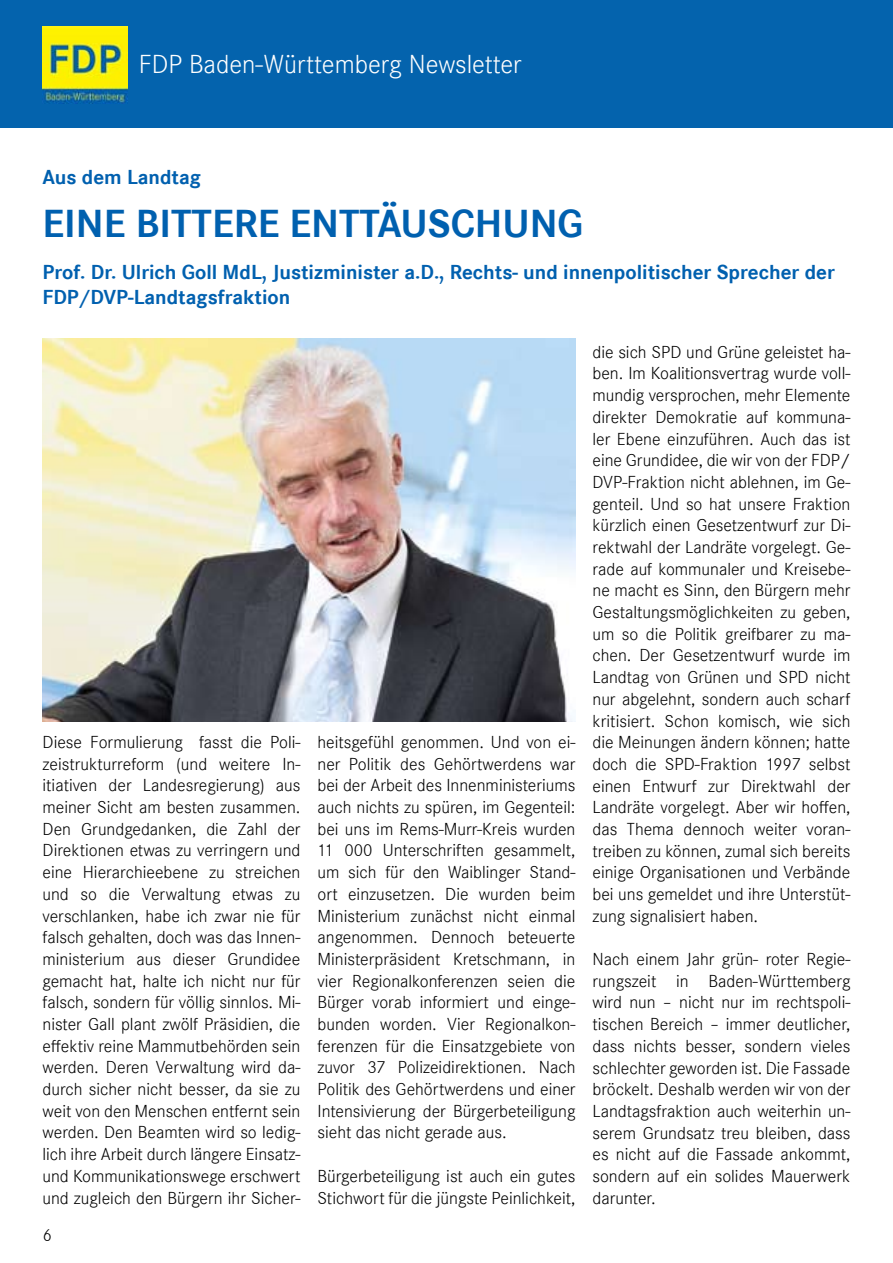
<style>
.page{position:relative;width:893px;height:1263px;background:#fff}
.page>*{position:absolute;margin:0;border:0;box-sizing:border-box;transform-origin:0 0}
.t1{font:700 40.5px "Corporate S";color:#0060af}
.t2{font:27px "Corporate S Ligh";color:#fff}
.t3{font:700 21px/25.2px "Corporate S";color:#0060af}
.t4{font:18px/21.8px "Corporate S Ligh";color:#000;text-align:justify}
</style>
<div class="page">
<div style="left:0;top:0;width:893px;height:128px;background:#0463ad"></div>
<img style="left:43px;top:27px;width:85px;height:77px">
<img style="left:43px;top:339px;width:532px;height:383px">
<h2 class="t2" style="left:139px;top:48px;width:384px">FDP Baden-Württemberg Newsletter</h2>
<p class="t3" style="left:43px;top:165px;width:160px">Aus dem Landtag</p>
<h1 class="t1" style="left:43px;top:200px;width:538px">Ei ne bittere Enttäuschu ng</h1>
<p class="t3" style="left:43px;top:260px;width:794px">Prof. Dr. Ulrich Goll MdL, Justizminister a.D., Rechts- und innenpolitischer Sprecher der<br>FDP/DVP-Landtagsfraktion</p>
<p class="t4" style="left:43px;top:731px;width:259px">Diese Formulierung fasst die Poli&shy;zeistrukturreform (und weitere In&shy;itiativen der Landesregierung) aus meiner Sicht am besten zusammen.<br>Den Grundgedanken, die Zahl der Direktionen etwas zu verringern und eine Hierarchieebene zu streichen und so die Verwaltung etwas zu verschlanken, habe ich zwar nie für falsch gehalten, doch was das Innen&shy;ministerium aus dieser Grundidee gemacht hat, halte ich nicht nur für falsch, sondern für völlig sinnlos. Mi&shy;nister Gall plant zwölf Präsidien, die effektiv reine Mammutbehörden sein werden. Deren Verwaltung wird da&shy;durch sicher nicht besser, da sie zu weit von den Menschen entfernt sein werden. Den Beamten wird so ledig&shy;lich ihre Arbeit durch längere Einsatz&shy;und Kommunikationswege erschwert und zugleich den Bürgern ihr Sicher-</p>
<p class="t4" style="left:43px;top:1224px;width:11px">6</p>
<p class="t4" style="left:317px;top:731px;width:259px">heitsgefühl genommen. Und von ei&shy;ner Politik des Gehörtwerdens war bei der Arbeit des Innenministeriums auch nichts zu spüren, im Gegenteil: bei uns im Rems-Murr-Kreis wurden 11 000 Unterschriften gesammelt, um sich für den Waiblinger Stand&shy;ort einzusetzen. Die wurden beim Ministerium zunächst nicht einmal angenommen. Dennoch beteuerte Ministerpräsident Kretschmann, in vier Regionalkonferenzen seien die Bürger vorab informiert und einge&shy;bunden worden. Vier Regionalkon&shy;ferenzen für die Einsatzgebiete von zuvor 37 Polizeidirektionen. Nach Politik des Gehörtwerdens und einer Intensivierung der Bürgerbeteiligung sieht das nicht gerade aus.</p>
<p class="t4" style="left:317px;top:1165px;width:259px">Bürgerbeteiligung ist auch ein gutes<br>Stichwort für die jüngste Peinlichkeit,</p>
<p class="t4" style="left:592px;top:341px;width:259px">die sich SPD und Grüne geleistet ha&shy;ben. Im Koalitionsvertrag wurde voll&shy;mundig versprochen, mehr Elemente direkter Demokratie auf kommuna&shy;ler Ebene einzuführen. Auch das ist eine Grundidee, die wir von der FDP/ DVP-Fraktion nicht ablehnen, im Ge&shy;genteil. Und so hat unsere Fraktion kürzlich einen Gesetzentwurf zur Di&shy;rektwahl der Landräte vorgelegt. Ge&shy;rade auf kommunaler und Kreisebe&shy;ne macht es Sinn, den Bürgern mehr Gestaltungsmöglichkeiten zu geben, um so die Politik greifbarer zu ma&shy;chen. Der Gesetzentwurf wurde im Landtag von Grünen und SPD nicht nur abgelehnt, sondern auch scharf kritisiert. Schon komisch, wie sich die Meinungen ändern können; hatte doch die SPD-Fraktion 1997 selbst einen Entwurf zur Direktwahl der Landräte vorgelegt. Aber wir hoffen, das Thema dennoch weiter voran&shy;treiben zu können, zumal sich bereits einige Organisationen und Verbände bei uns gemeldet und ihre Unterstüt&shy;zung signalisiert haben.</p>
<p class="t4" style="left:592px;top:948px;width:259px">Nach einem Jahr grün- roter Regie&shy;rungszeit in Baden-Württemberg wird nun – nicht nur im rechtspoli&shy;tischen Bereich – immer deutlicher, dass nichts besser, sondern vieles schlechter geworden ist. Die Fassade bröckelt. Deshalb werden wir von der Landtagsfraktion auch weiterhin un&shy;serem Grundsatz treu bleiben, dass es nicht auf die Fassade ankommt, sondern auf ein solides Mauerwerk darunter.</p>
</div>
